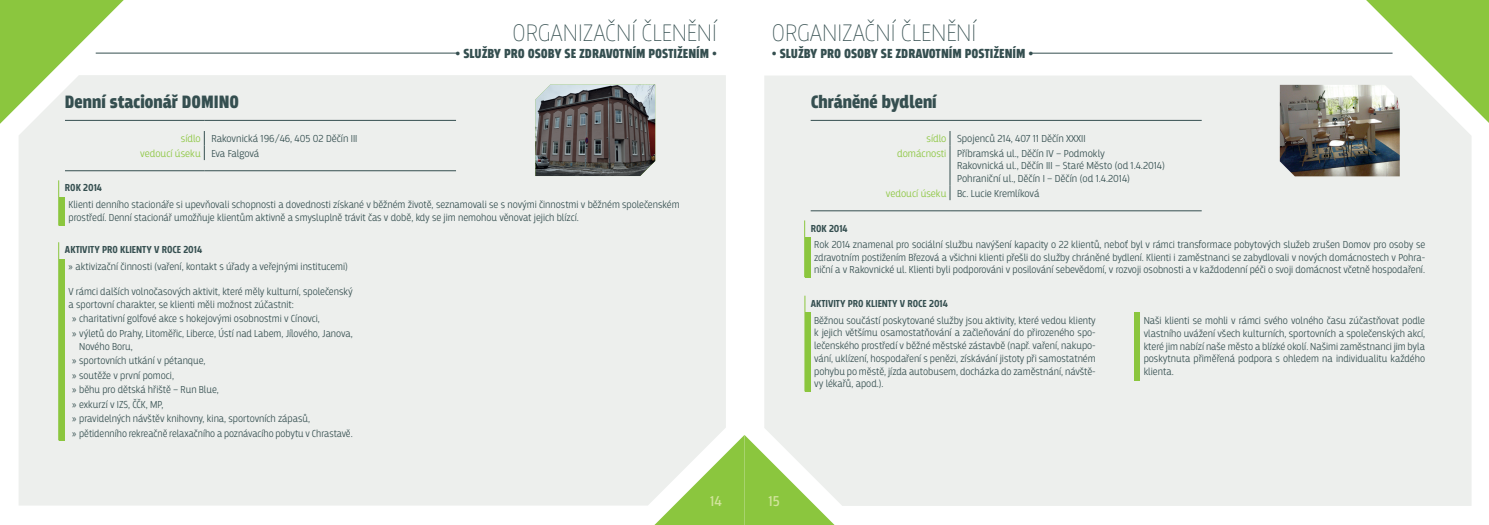
<style>
.page{position:relative;width:1489px;height:525px;background:#fff}
.page>*{position:absolute;margin:0;border:0;box-sizing:border-box;transform-origin:0 0}
.t1{font:100 25px "Breakers";color:#354f50}
.t2{font:900 18.75px "Breakers";color:#354f50}
.t3{font:15px "Breakers";color:#d0e39a}
.t4{font:900 13.75px "Breakers";color:#354f50}
.t5{font:300 10.62px/12.8px "Breakers";color:#354f50}
.t6{font:700 10.62px "Breakers";color:#354f50}
.s1{color:#8bc63e}
.s2{font-weight:700}
.s3{font-family:"Myriad Pro";font-weight:400}
</style>
<div class="page">
<svg style="left:0;top:0;width:124px;height:124px"></svg>
<div style="left:19px;top:75px;width:706px;height:430px;background:#edefed"></div>
<hr style="left:96px;top:53px;width:362px;height:1px;background:#354f50">
<hr style="left:65px;top:120px;width:139px;height:1px;background:#354f50">
<hr style="left:204px;top:120px;width:252px;height:1px;background:#354f50">
<hr style="left:65px;top:170px;width:139px;height:1px;background:#354f50">
<hr style="left:204px;top:170px;width:252px;height:1px;background:#354f50">
<svg style="left:204px;top:131px;width:1px;height:29px"></svg>
<div style="left:59px;top:259px;width:5px;height:181px;background:#8bc63e"></div>
<div style="left:59px;top:197px;width:5px;height:28px;background:#8bc63e"></div>
<hr style="left:58px;top:242px;width:1px;height:198px;background:#8bc63e">
<hr style="left:58px;top:180px;width:1px;height:45px;background:#8bc63e">
<svg style="left:1365px;top:0;width:123px;height:122px"></svg>
<div style="left:764px;top:75px;width:707px;height:430px;background:#edefed"></div>
<hr style="left:1030px;top:53px;width:362px;height:1px;background:#354f50">
<hr style="left:810px;top:120px;width:139px;height:1px;background:#354f50">
<hr style="left:949px;top:120px;width:252px;height:1px;background:#354f50">
<hr style="left:810px;top:210px;width:139px;height:1px;background:#354f50">
<hr style="left:949px;top:210px;width:252px;height:1px;background:#354f50">
<svg style="left:949px;top:131px;width:1px;height:14px"></svg>
<hr style="left:949px;top:145px;width:1px;height:40px;background:#354f50">
<svg style="left:949px;top:185px;width:1px;height:15px"></svg>
<div style="left:804px;top:237px;width:6px;height:40px;background:#8bc63e"></div>
<div style="left:804px;top:312px;width:6px;height:79px;background:#8bc63e"></div>
<div style="left:1134px;top:312px;width:5px;height:68px;background:#8bc63e"></div>
<hr style="left:804px;top:220px;width:1px;height:57px;background:#8bc63e">
<hr style="left:804px;top:295px;width:1px;height:96px;background:#8bc63e">
<svg style="left:654px;top:434px;width:180px;height:90px"></svg>
<img style="left:1279px;top:85px;width:120px;height:91px">
<img style="left:535px;top:84px;width:120px;height:92px">
<h1 class="t1" style="left:512px;top:18px;width:206px">ORGANIZAČNÍ ČLENĚNÍ</h1>
<p class="t4" style="left:455px;top:45px;width:263px">• SLUŽBY PRO OSOBY SE ZDRAVOTNÍM POSTIŽENÍM •</p>
<h2 class="t2" style="left:65px;top:91px;width:176px">Denní stacionář DOMINO</h2>
<p class="t5" style="left:140px;top:131px;width:219px;line-height:14.5px;text-indent:40px"><span class="s1">sídlo</span> Rakovnická 196/46, 405 02 Děčín III <span class="s1">vedoucí úseku</span> Eva Falgová</p>
<p class="t6" style="left:65px;top:182px;width:38px">ROK 2014</p>
<p class="t5" style="left:69px;top:198px;width:612px">Klienti denního stacionáře si upevňovali schopnosti a dovednosti získané v běžném životě, seznamovali se s novými činnostmi v běžném společenském prostředí. Denní stacionář umožňuje klientům aktivně a smysluplně trávit čas v době, kdy se jim nemohou věnovat jejich blízcí.</p>
<p class="t5" style="left:69px;top:241px;width:281px;line-height:16.2px;text-indent:-4px"><span class="s2">AKTIVITY PRO KLIENTY V ROCE 2014<br></span><span class="s3">»</span> aktivizační činnosti (vaření, kontakt s úřady a veřejnými institucemi)</p>
<p class="t5" style="left:69px;top:285px;width:286px">V rámci dalších volnočasových aktivit, které měly kulturní, společenský a sportovní charakter, se klienti měli možnost zúčastnit:</p>
<p class="t5" style="left:72px;top:311px;width:282px;line-height:14.5px"><span class="s3">»</span> charitativní golfové akce s hokejovými osobnostmi v Cínovci,<br><span class="s3">»</span> výletů do Prahy, Litoměřic, Liberce, Ústí nad Labem, Jílového, Janova,</p>
<p class="t5" style="left:72px;top:339px;width:282px;line-height:14.5px;text-indent:7px">Nového Boru,<br><span class="s3">»</span> sportovních utkání v pétanque,<br><span class="s3">»</span> soutěže v první pomoci,<br><span class="s3">»</span> běhu pro dětská hřiště – Run Blue,<br><span class="s3">»</span> exkurzí v IZS, ČČK, MP,<br><span class="s3">»</span> pravidelných návštěv knihovny, kina, sportovních zápasů,<br><span class="s3">»</span> pětidenního rekreačně relaxačního a poznávacího pobytu v Chrastavě.</p>
<h1 class="t1" style="left:772px;top:18px;width:206px">ORGANIZAČNÍ ČLENĚNÍ</h1>
<p class="t4" style="left:772px;top:45px;width:263px">• SLUŽBY PRO OSOBY SE ZDRAVOTNÍM POSTIŽENÍM •</p>
<h2 class="t2" style="left:810px;top:91px;width:127px">Chráněné bydlení</h2>
<p class="t5" style="left:897px;top:131px;width:209px;line-height:14.5px;text-indent:29px"><span class="s1">sídlo</span> Spojenců 214, 407 11 Děčín XXXII <span class="s1">domácnosti</span> Příbramská ul., Děčín IV – Podmokly</p>
<p class="t5" style="left:957px;top:159px;width:209px">Rakovnická ul., Děčín III – Staré Město (od 1.4.2014)<br>Pohraniční ul., Děčín I – Děčín (od 1.4.2014)</p>
<p class="t5" style="left:886px;top:187px;width:155px"><span class="s1">vedoucí úseku</span> Bc. Lucie Kremlíková</p>
<p class="t6" style="left:810px;top:222px;width:38px">ROK 2014</p>
<p class="t5" style="left:814px;top:238px;width:612px;text-align:justify">Rok 2014 znamenal pro sociální službu navýšení kapacity o 22 klientů, neboť byl v rámci transformace pobytových služeb zrušen Domov pro osoby se zdravotním postižením Březová a všichni klienti přešli do služby chráněné bydlení. Klienti i zaměstnanci se zabydlovali v nových domácnostech v Pohra&shy;niční a v Rakovnické ul. Klienti byli podporováni v posilování sebevědomí, v rozvoji osobnosti a v každodenní péči o svoji domácnost včetně hospodaření.</p>
<p class="t6" style="left:810px;top:297px;width:139px">AKTIVITY PRO KLIENTY V ROCE 2014</p>
<p class="t5" style="left:814px;top:313px;width:283px;text-align:justify">Běžnou součástí poskytované služby jsou aktivity, které vedou klienty k jejich většímu osamostatňování a začleňování do přirozeného spo&shy;lečenského prostředí v běžné městské zástavbě (např. vaření, nakupo&shy;vání, uklízení, hospodaření s penězi, získávání jistoty při samostatném pohybu po městě, jízda autobusem, docházka do zaměstnání, návště&shy;vy lékařů, apod.).</p>
<p class="t5" style="left:1143px;top:314px;width:283px;text-align:justify">Naši klienti se mohli v rámci svého volného času zúčastňovat podle vlastního uvážení všech kulturních, sportovních a společenských akcí, které jim nabízí naše město a blízké okolí. Našimi zaměstnanci jim byla poskytnuta přiměřená podpora s ohledem na individualitu každého klienta.</p>
<h3 class="t3" style="left:710px;top:491px;width:13px">14</h3>
<h3 class="t3" style="left:768px;top:491px;width:13px">15</h3>
</div>
